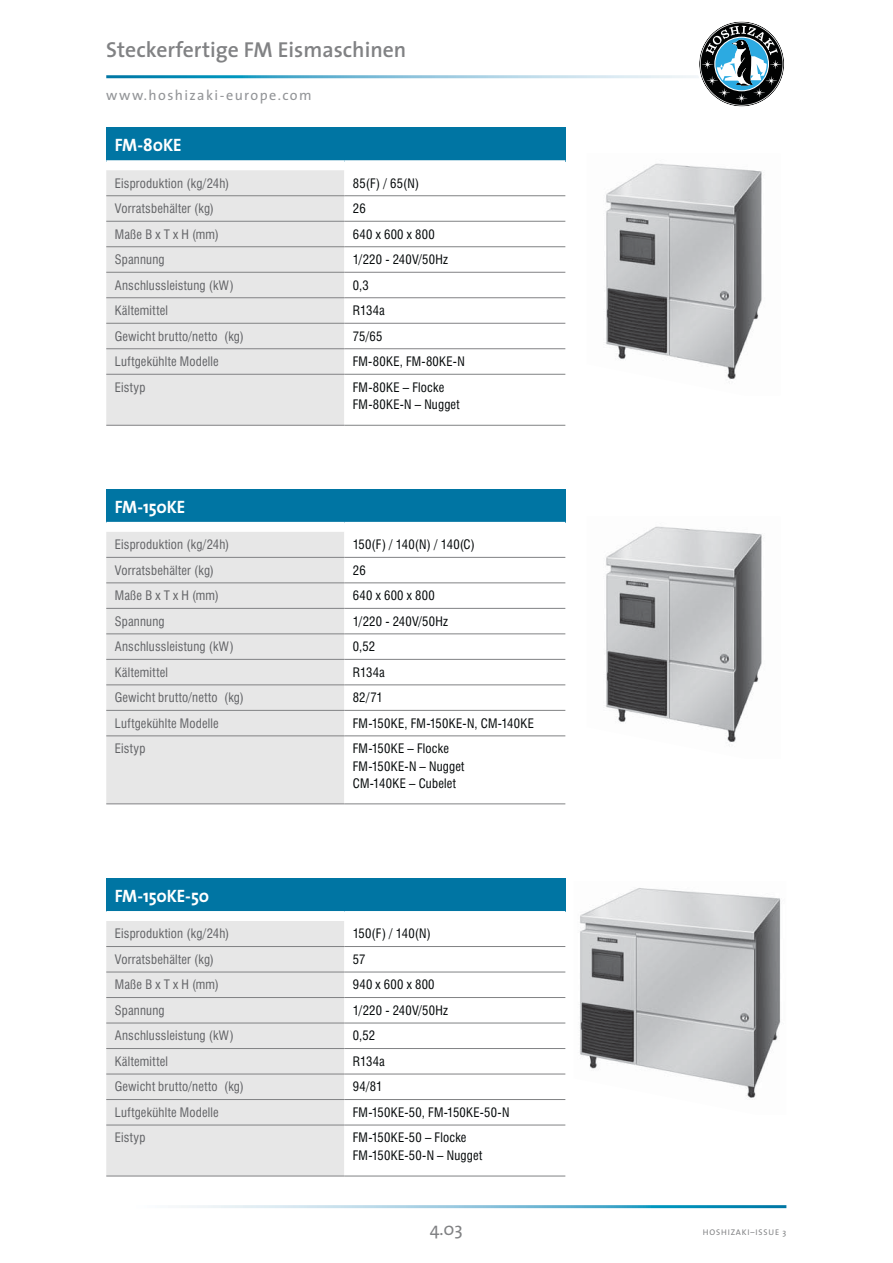
<style>
.page{position:relative;width:893px;height:1263px;background:#fff}
.page>*{position:absolute;margin:0;border:0;box-sizing:border-box;transform-origin:0 0}
.t1{font:600 21.75px "The Sans";color:#818284}
.t2{font:700 18px "The Sans";letter-spacing:-.01em;color:#fff;scale:.95 1}
.t3{font:18px "The Sans";color:#818284}
.t4{font:14.25px "The Sans";letter-spacing:.1em;color:#939598}
.t5{font:condensed 12.75px "Swiss 721 BT";letter-spacing:.015em;color:#626366}
.t6{font:condensed 12.75px/17.2px "Swiss 721 BT";letter-spacing:.02em;color:#040809}
.t7{font:condensed 12.75px "Swiss 721 BT";letter-spacing:-.01em;color:#040809}
.t8{font:8.25px "The Sans";letter-spacing:.1em;color:#818284}
</style>
<div class="page">
<svg style="left:701px;top:23px;width:81px;height:82px"></svg>
<div style="left:697px;top:19px;width:89px;height:90px;border:2px solid #fff;border-radius:50%"></div>
<div style="left:106px;top:128px;width:459px;height:34px;background:#0075a3"></div>
<div style="left:106px;top:170px;width:238px;height:255px;background:#e7e7e7"></div>
<svg style="left:344px;top:196px;width:221px;height:229px"></svg>
<hr style="left:344px;top:195px;width:221px;height:1px;background:#818284">
<hr style="left:344px;top:221px;width:221px;height:1px;background:#818284">
<hr style="left:344px;top:246px;width:221px;height:1px;background:#818284">
<hr style="left:344px;top:272px;width:221px;height:1px;background:#818284">
<hr style="left:344px;top:297px;width:221px;height:1px;background:#818284">
<hr style="left:344px;top:323px;width:221px;height:1px;background:#818284">
<hr style="left:344px;top:348px;width:221px;height:1px;background:#818284">
<hr style="left:106px;top:195px;width:238px;height:1px;background:#818284">
<hr style="left:106px;top:272px;width:238px;height:1px;background:#818284">
<hr style="left:106px;top:297px;width:238px;height:1px;background:#818284">
<hr style="left:106px;top:323px;width:238px;height:1px;background:#818284">
<hr style="left:106px;top:348px;width:238px;height:1px;background:#818284">
<hr style="left:106px;top:374px;width:238px;height:1px;background:#818284">
<hr style="left:106px;top:160px;width:238px;height:3px;background:#fff">
<hr style="left:344px;top:160px;width:221px;height:3px;background:#fff">
<hr style="left:106px;top:221px;width:238px;height:1px;background:#818284">
<hr style="left:344px;top:374px;width:221px;height:1px;background:#818284">
<hr style="left:106px;top:425px;width:238px;height:1px;background:#818284">
<hr style="left:344px;top:425px;width:221px;height:1px;background:#818284">
<hr style="left:106px;top:246px;width:238px;height:1px;background:#818284">
<div style="left:106px;top:489px;width:459px;height:34px;background:#0075a3"></div>
<div style="left:106px;top:532px;width:238px;height:272px;background:#e7e7e7"></div>
<svg style="left:344px;top:556px;width:221px;height:248px"></svg>
<hr style="left:344px;top:557px;width:221px;height:1px;background:#818284">
<hr style="left:344px;top:582px;width:221px;height:1px;background:#818284">
<hr style="left:344px;top:608px;width:221px;height:1px;background:#818284">
<hr style="left:344px;top:633px;width:221px;height:1px;background:#818284">
<hr style="left:344px;top:659px;width:221px;height:1px;background:#818284">
<hr style="left:344px;top:685px;width:221px;height:1px;background:#818284">
<hr style="left:344px;top:710px;width:221px;height:1px;background:#818284">
<hr style="left:344px;top:736px;width:221px;height:1px;background:#818284">
<hr style="left:106px;top:557px;width:238px;height:1px;background:#818284">
<hr style="left:106px;top:633px;width:238px;height:1px;background:#818284">
<hr style="left:106px;top:659px;width:238px;height:1px;background:#818284">
<hr style="left:106px;top:685px;width:238px;height:1px;background:#818284">
<hr style="left:106px;top:710px;width:238px;height:1px;background:#818284">
<hr style="left:106px;top:736px;width:238px;height:1px;background:#818284">
<hr style="left:106px;top:582px;width:238px;height:1px;background:#818284">
<hr style="left:106px;top:804px;width:238px;height:1px;background:#818284">
<hr style="left:106px;top:522px;width:238px;height:3px;background:#fff">
<hr style="left:344px;top:522px;width:221px;height:3px;background:#fff">
<hr style="left:106px;top:608px;width:238px;height:1px;background:#818284">
<hr style="left:344px;top:804px;width:221px;height:1px;background:#818284">
<div style="left:106px;top:879px;width:459px;height:34px;background:#0075a3"></div>
<div style="left:106px;top:921px;width:238px;height:255px;background:#e7e7e7"></div>
<svg style="left:344px;top:971px;width:221px;height:205px"></svg>
<hr style="left:344px;top:946px;width:221px;height:1px;background:#818284">
<hr style="left:344px;top:972px;width:221px;height:1px;background:#818284">
<hr style="left:344px;top:997px;width:221px;height:1px;background:#818284">
<hr style="left:344px;top:1023px;width:221px;height:1px;background:#818284">
<hr style="left:344px;top:1048px;width:221px;height:1px;background:#818284">
<hr style="left:344px;top:1074px;width:221px;height:1px;background:#818284">
<hr style="left:344px;top:1099px;width:221px;height:1px;background:#818284">
<hr style="left:106px;top:911px;width:238px;height:3px;background:#fff">
<hr style="left:344px;top:911px;width:221px;height:3px;background:#fff">
<hr style="left:106px;top:946px;width:238px;height:1px;background:#818284">
<hr style="left:106px;top:1023px;width:238px;height:1px;background:#818284">
<hr style="left:106px;top:1048px;width:238px;height:1px;background:#818284">
<hr style="left:106px;top:1074px;width:238px;height:1px;background:#818284">
<hr style="left:106px;top:1099px;width:238px;height:1px;background:#818284">
<hr style="left:106px;top:1125px;width:238px;height:1px;background:#818284">
<hr style="left:106px;top:972px;width:238px;height:1px;background:#818284">
<hr style="left:344px;top:1125px;width:221px;height:1px;background:#818284">
<hr style="left:106px;top:1176px;width:238px;height:1px;background:#818284">
<hr style="left:344px;top:1176px;width:221px;height:1px;background:#818284">
<hr style="left:106px;top:997px;width:238px;height:1px;background:#818284">
<img style="left:606px;top:163px;width:156px;height:216px">
<img style="left:606px;top:526px;width:156px;height:216px">
<img style="left:579px;top:888px;width:202px;height:210px">
<h1 class="t1" style="left:106px;top:42px;width:302px">Steckerfertige FM Eismaschinen</h1>
<p class="t4" style="left:106px;top:90px;width:207px">www.hoshizaki-europe.com</p>
<h2 class="t2" style="left:115px;top:137px;width:72px">FM-80KE</h2>
<p class="t5" style="left:115px;top:178px;width:116px">Eisproduktion (kg/24h)</p>
<p class="t6" style="left:353px;top:175px;width:68px">85(F) / 65(N)</p>
<p class="t5" style="left:115px;top:203px;width:101px">Vorratsbehälter (kg)</p>
<p class="t6" style="left:353px;top:201px;width:14px">26</p>
<p class="t5" style="left:115px;top:229px;width:106px">Maße B x T x H (mm)</p>
<p class="t6" style="left:353px;top:226px;width:83px">640 x 600 x 800</p>
<p class="t5" style="left:115px;top:254px;width:51px">Spannung</p>
<p class="t6" style="left:353px;top:252px;width:97px">1/220 - 240V/50Hz</p>
<p class="t5" style="left:115px;top:280px;width:120px">Anschlussleistung (kW)</p>
<p class="t6" style="left:353px;top:277px;width:17px">0,3</p>
<p class="t5" style="left:115px;top:305px;width:55px">Kältemittel</p>
<p class="t6" style="left:353px;top:303px;width:34px">R134a</p>
<p class="t5" style="left:115px;top:331px;width:131px">Gewicht brutto/netto (kg)</p>
<p class="t6" style="left:353px;top:328px;width:31px">75/65</p>
<p class="t5" style="left:115px;top:356px;width:106px">Luftgekühlte Modelle</p>
<p class="t6" style="left:353px;top:354px;width:113px">FM-80KE, FM-80KE-N</p>
<p class="t5" style="left:115px;top:382px;width:32px">Eistyp</p>
<p class="t6" style="left:353px;top:379px;width:108px">FM-80KE – Flocke<br>FM-80KE-N – Nugget</p>
<h2 class="t2" style="left:115px;top:499px;width:76px">FM-150KE</h2>
<p class="t5" style="left:115px;top:539px;width:116px">Eisproduktion (kg/24h)</p>
<p class="t7" style="left:353px;top:539px;width:123px">150(F) / 140(N) / 140(C)</p>
<p class="t5" style="left:115px;top:565px;width:101px">Vorratsbehälter (kg)</p>
<p class="t6" style="left:353px;top:562px;width:14px">26</p>
<p class="t5" style="left:115px;top:590px;width:106px">Maße B x T x H (mm)</p>
<p class="t6" style="left:353px;top:588px;width:83px">640 x 600 x 800</p>
<p class="t5" style="left:115px;top:616px;width:51px">Spannung</p>
<p class="t6" style="left:353px;top:613px;width:97px">1/220 - 240V/50Hz</p>
<p class="t5" style="left:115px;top:641px;width:120px">Anschlussleistung (kW)</p>
<p class="t6" style="left:353px;top:639px;width:24px">0,52</p>
<p class="t5" style="left:115px;top:667px;width:55px">Kältemittel</p>
<p class="t6" style="left:353px;top:664px;width:34px">R134a</p>
<p class="t5" style="left:115px;top:692px;width:131px">Gewicht brutto/netto (kg)</p>
<p class="t6" style="left:353px;top:690px;width:32px">82/71</p>
<p class="t5" style="left:115px;top:718px;width:106px">Luftgekühlte Modelle</p>
<p class="t6" style="left:353px;top:715px;width:183px">FM-150KE, FM-150KE-N, CM-140KE</p>
<p class="t5" style="left:115px;top:743px;width:32px">Eistyp</p>
<p class="t6" style="left:353px;top:741px;width:113px">FM-150KE – Flocke<br>FM-150KE-N – Nugget<br>CM-140KE – Cubelet</p>
<h2 class="t2" style="left:115px;top:888px;width:101px">FM-150KE-50</h2>
<p class="t5" style="left:115px;top:928px;width:116px">Eisproduktion (kg/24h)</p>
<p class="t6" style="left:353px;top:926px;width:80px">150(F) / 140(N)</p>
<p class="t5" style="left:115px;top:954px;width:101px">Vorratsbehälter (kg)</p>
<p class="t6" style="left:353px;top:951px;width:14px">57</p>
<p class="t5" style="left:115px;top:979px;width:106px">Maße B x T x H (mm)</p>
<p class="t6" style="left:353px;top:977px;width:83px">940 x 600 x 800</p>
<p class="t5" style="left:115px;top:1005px;width:51px">Spannung</p>
<p class="t6" style="left:353px;top:1002px;width:97px">1/220 - 240V/50Hz</p>
<p class="t5" style="left:115px;top:1030px;width:120px">Anschlussleistung (kW)</p>
<p class="t6" style="left:353px;top:1028px;width:24px">0,52</p>
<p class="t5" style="left:115px;top:1056px;width:55px">Kältemittel</p>
<p class="t6" style="left:353px;top:1053px;width:34px">R134a</p>
<p class="t5" style="left:115px;top:1081px;width:131px">Gewicht brutto/netto (kg)</p>
<p class="t6" style="left:353px;top:1079px;width:31px">94/81</p>
<p class="t5" style="left:115px;top:1107px;width:106px">Luftgekühlte Modelle</p>
<p class="t6" style="left:353px;top:1104px;width:158px">FM-150KE-50, FM-150KE-50-N</p>
<p class="t5" style="left:115px;top:1132px;width:32px">Eistyp</p>
<p class="t6" style="left:353px;top:1130px;width:131px">FM-150KE-50 – Flocke<br>FM-150KE-50-N – Nugget</p>
<h2 class="t3" style="left:430px;top:1222px;width:35px">4.03</h2>
<p class="t8" style="left:703px;top:1229px;width:85px">HOSHIZAKI–ISSUE 3</p>
</div>
